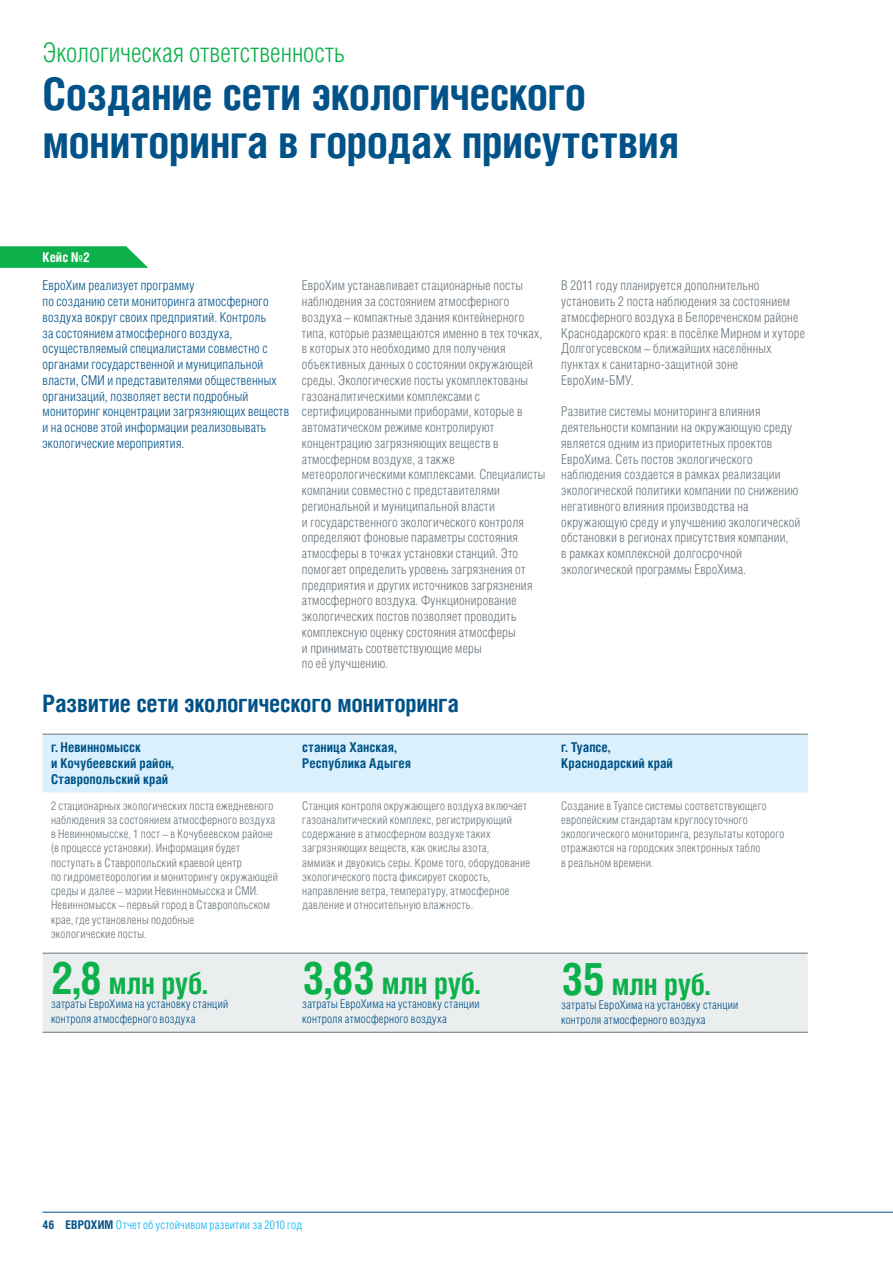
<style>
.page{position:relative;width:893px;height:1263px;background:#fff}
.page>*{position:absolute;margin:0;border:0;box-sizing:border-box;transform-origin:0 0}
.Page_headings_30pt{font:700 45px/48px "Helios Cond";letter-spacing:-.015em;color:#005288}
.t1{font:700 30px "Helios Cond";letter-spacing:-.005em;color:#0cb14b}
.Running_heads{font:300 27px "Helios Cond";color:#0cb14b}
.Subheading_L1{font:700 24px "Helios Cond";letter-spacing:-.01em;color:#005288}
.Body_copy{font:300 13.5px/15.8px "Helios Cond";letter-spacing:.015em;color:#6a747b}
.Body_copy-2{font:300 13.5px/15.8px "Helios Cond";letter-spacing:.015em;color:#005288}
.Table_heading{font:700 13.5px/15.8px "Helios Cond";letter-spacing:.005em;color:#005288}
.Body_copy-3{font:700 13.5px "Helios Cond";color:#fff}
.Table_body{font:300 12px/14.2px "Helios Cond";letter-spacing:.02em;color:#6a747b}
.Table_body-2{font:300 12px/14.2px "Helios Cond";letter-spacing:.025em;color:#005288}
.t2{font:300 12px "Helios Cond";letter-spacing:.02em;color:#00aeef}
.s1{font-size:45px}
.s2{font-weight:700;color:#005288}
</style>
<div class="page">
<svg style="left:0;top:246px;width:148px;height:22px"></svg>
<div style="left:43px;top:735px;width:765px;height:57px;background:#daf1fd"></div>
<div style="left:43px;top:954px;width:765px;height:78px;background:#ebeeef"></div>
<hr style="left:43px;top:734px;width:251px;height:1px;background:#6a747b">
<hr style="left:294px;top:734px;width:259px;height:1px;background:#6a747b">
<hr style="left:553px;top:734px;width:255px;height:1px;background:#6a747b">
<hr style="left:43px;top:953px;width:251px;height:1px;background:#6a747b">
<hr style="left:294px;top:953px;width:259px;height:1px;background:#6a747b">
<hr style="left:553px;top:953px;width:255px;height:1px;background:#6a747b">
<hr style="left:43px;top:1032px;width:251px;height:1px;background:#6a747b">
<hr style="left:294px;top:1032px;width:259px;height:1px;background:#6a747b">
<hr style="left:553px;top:1032px;width:255px;height:1px;background:#6a747b">
<hr style="left:43px;top:1212px;width:850px;height:1px;background:#005288">
<p class="Running_heads" style="left:43px;top:35px;width:304px">Экологическая ответственность</p>
<p class="Page_headings_30pt" style="left:43px;top:70px;width:638px">Создание сети экологического мониторинга в городах присутствия</p>
<p class="Body_copy-3" style="left:43px;top:248px;width:49px">Кейс №2</p>
<p class="Body_copy-2" style="left:43px;top:278px;width:248px">ЕвроХим реализует программу<br>по созданию сети мониторинга атмосферного воздуха вокруг своих предприятий. Контроль<br>за состоянием атмосферного воздуха, осуществляемый специалистами совместно с органами государственной и муниципальной власти, СМИ и представителями общественных организаций, позволяет вести подробный мониторинг концентрации загрязняющих веществ и на основе этой информации реализовывать экологические мероприятия.</p>
<p class="Body_copy" style="left:561px;top:278px;width:245px">В 2011 году планируется дополнительно установить 2 поста наблюдения за состоянием атмосферного воздуха в Белореченском районе Краснодарского края: в посёлке Мирном и хуторе Долгогусевском – ближайших населённых пунктах к санитарно-защитной зоне ЕвроХим-БМУ.</p>
<p class="Body_copy" style="left:302px;top:278px;width:245px">ЕвроХим устанавливает стационарные посты наблюдения за состоянием атмосферного воздуха – компактные здания контейнерного типа, которые размещаются именно в тех точках, в которых это необходимо для получения объективных данных о состоянии окружающей среды. Экологические посты укомплектованы газоаналитическими комплексами с сертифицированными приборами, которые в автоматическом режиме контролируют концентрацию загрязняющих веществ в атмосферном воздухе, а также метеорологическими комплексами. Специалисты компании совместно с представителями региональной и муниципальной власти<br>и государственного экологического контроля определяют фоновые параметры состояния атмосферы в точках установки станций. Это помогает определить уровень загрязнения от предприятия и других источников загрязнения атмосферного воздуха. Функционирование экологических постов позволяет проводить комплексную оценку состояния атмосферы<br>и принимать соответствующие меры<br>по её улучшению.</p>
<p class="Body_copy" style="left:561px;top:404px;width:241px">Развитие системы мониторинга влияния деятельности компании на окружающую среду является одним из приоритетных проектов ЕвроХима. Сеть постов экологического наблюдения создается в рамках реализации экологической политики компании по снижению негативного влияния производства на окружающую среду и улучшению экологической обстановки в регионах присутствия компании,<br>в рамках комплексной долгосрочной экологической программы ЕвроХима.</p>
<p class="Subheading_L1" style="left:43px;top:687px;width:418px">Развитие сети экологического мониторинга</p>
<p class="Table_heading" style="left:51px;top:739px;width:124px">г. Невинномысск<br>и Кочубеевский район,<br>Ставропольский край</p>
<p class="Table_heading" style="left:302px;top:739px;width:110px">станица Ханская,<br>Республика Адыгея</p>
<p class="Table_heading" style="left:561px;top:739px;width:113px">г. Туапсе,<br>Краснодарский край</p>
<p class="Table_body" style="left:51px;top:798px;width:228px">2 стационарных экологических поста ежедневного наблюдения за состоянием атмосферного воздуха в Невинномысске, 1 пост – в Кочубеевском районе (в процессе установки). Информация будет поступать в Ставропольский краевой центр<br>по гидрометеорологии и мониторингу окружающей среды и далее – мэрии Невинномысска и СМИ.<br>Невинномысск – первый город в Ставропольском крае, где установлены подобные<br>экологические посты.</p>
<p class="Table_body" style="left:302px;top:798px;width:229px">Станция контроля окружающего воздуха включает газоаналитический комплекс, регистрирующий содержание в атмосферном воздухе таких загрязняющих веществ, как окислы азота,<br>аммиак и двуокись серы. Кроме того, оборудование экологического поста фиксирует скорость, направление ветра, температуру, атмосферное давление и относительную влажность.</p>
<p class="Table_body" style="left:561px;top:798px;width:225px">Создание в Туапсе системы соответствующего европейским стандартам круглосуточного экологического мониторинга, результаты которого отражаются на городских электронных табло<br>в реальном времени.</p>
<p class="t1" style="left:51px;top:963px;width:158px"><span class="s1">2,8</span> млн руб.</p>
<p class="Table_body-2" style="left:51px;top:997px;width:179px">затраты ЕвроХима на установку станций контроля атмосферного воздуха</p>
<p class="t1" style="left:302px;top:963px;width:179px"><span class="s1">3,83</span> млн руб.</p>
<p class="Table_body-2" style="left:302px;top:997px;width:179px">затраты ЕвроХима на установку станции контроля атмосферного воздуха</p>
<p class="t1" style="left:561px;top:964px;width:151px"><span class="s1">35</span> млн руб.</p>
<p class="Table_body-2" style="left:561px;top:998px;width:179px">затраты ЕвроХима на установку станции контроля атмосферного воздуха</p>
<p class="t2" style="left:43px;top:1217px;width:261px"><span class="s2">46 ЕВРОХИМ</span> Отчет об устойчивом развитии за 2010 год</p>
</div>
